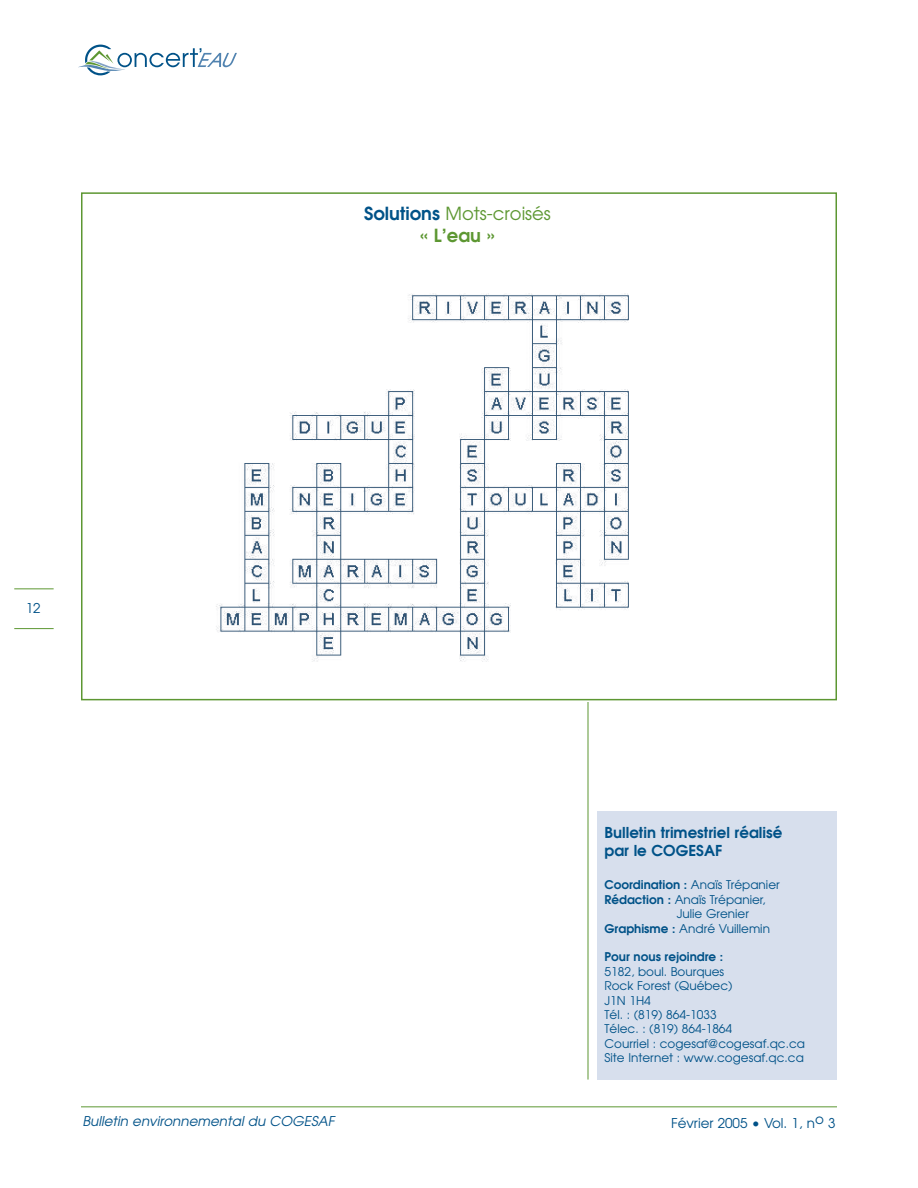
<style>
.page{position:relative;width:918px;height:1188px;background:#fff}
.page>*{position:absolute;margin:0;border:0;box-sizing:border-box;transform-origin:0 0}
.t1{font:18px/21.6px "Avant Garde";color:#5d9732;text-align:center}
.t2{font:600 15px/18px "Avant Garde";color:#005288}
.t3{font:italic 13.5px "Avant Garde";color:#005288}
.t4{font:13.5px "Avant Garde";color:#005288}
.t5{font:12px/14.4px "Avant Garde";color:#005288}
.t6{font:600 12px "Avant Garde";color:#005288}
.s1{font-weight:600;color:#005288}
.s2{font-weight:600}
</style>
<div class="page">
<hr style="left:14px;top:628px;width:40px;height:1px;background:#5d9732">
<hr style="left:14px;top:589px;width:40px;height:1px;background:#5d9732">
<svg style="left:78px;top:45px;width:159px;height:30px"></svg>
<hr style="left:81px;top:1107px;width:756px;height:1px;background:#5d9732">
<img style="left:216px;top:293px;width:413px;height:368px">
<hr style="left:588px;top:702px;width:1px;height:378px;background:#5d9732">
<div style="left:597px;top:811px;width:240px;height:269px;background:#d7dfed"></div>
<h1 class="t1" style="left:364px;top:204px;width:188px"><span class="s1">Solutions</span> Mots-croisés <span class="s2">« L’eau »</span></h1>
<p class="t4" style="left:26px;top:603px;width:16px">12</p>
<p class="t2" style="left:604px;top:824px;width:179px">Bulletin trimestriel réalisé par le COGESAF</p>
<p class="t5" style="left:604px;top:879px;width:177px"><span class="s2">Coordination :</span> Anaïs Trépanier</p>
<p class="t5" style="left:604px;top:893px;width:163px"><span class="s2">Rédaction :</span> Anaïs Trépanier,</p>
<p class="t5" style="left:677px;top:908px;width:74px">Julie Grenier</p>
<p class="t5" style="left:604px;top:922px;width:167px"><span class="s2">Graphisme :</span> André Vuillemin</p>
<p class="t6" style="left:604px;top:953px;width:120px">Pour nous rejoindre :</p>
<p class="t5" style="left:604px;top:965px;width:202px">5182, boul. Bourques<br>Rock Forest (Québec)<br>J1N 1H4<br>Tél. : (819) 864-1033<br>Télec. : (819) 864-1864<br>Courriel : cogesaf@cogesaf.qc.ca<br>Site Internet : www.cogesaf.qc.ca</p>
<p class="t3" style="left:82px;top:1116px;width:253px">Bulletin environnemental du COGESAF</p>
<p class="t4" style="left:671px;top:1118px;width:166px">Février 2005 • Vol. 1, no 3</p>
</div>
